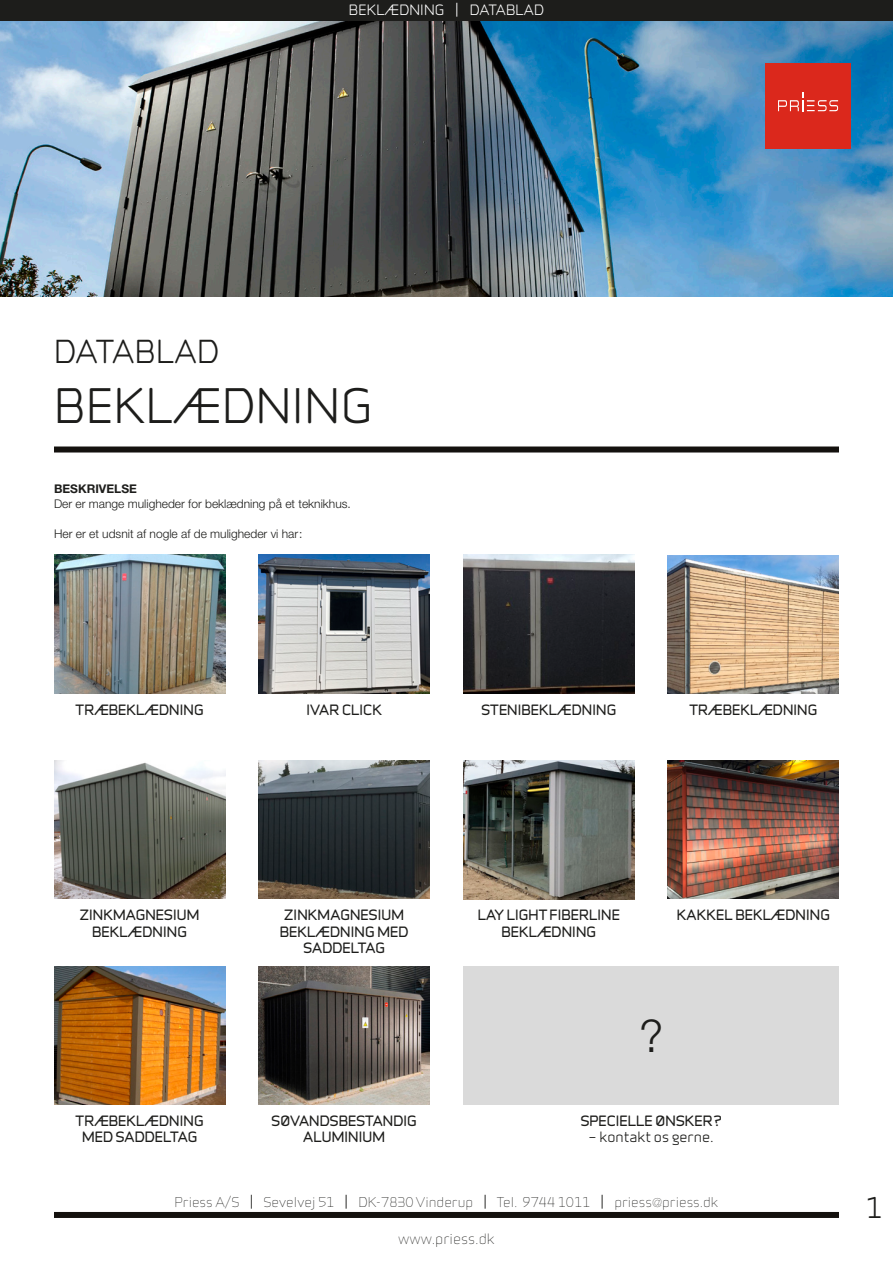
<style>
.page{position:relative;width:893px;height:1263px;background:#fff}
.page>*{position:absolute;margin:0;border:0;box-sizing:border-box;transform-origin:0 0}
.t1{font:45px "Infinity T Medium";letter-spacing:.015em;color:#1d1d1b}
.t2{font:300 45px "Helvetica Neue LT Pro";color:#1d1d1b}
.t3{font:30px "Infinity T Medium";letter-spacing:.015em;color:#1d1d1b}
.t4{font:27px "Infinity T Medium";color:#1d1d1b}
.t5{font:13.5px/16.2px "Infinity T Bold";letter-spacing:.015em;color:#1d1d1b;text-align:center}
.t6{font:13.5px "Infinity T Medium";letter-spacing:.015em;color:#fff}
.t7{font:13.5px "Infinity T Medium";color:#1d1d1b}
.t8{font:13.5px "Infinity T Light";color:#1d1d1b}
.t9{font:12.75px "Infinity T Light";color:#1d1d1b}
.t10{font:300 12px "Helvetica Neue LT Pro";color:#1d1d1b}
.t11{font:700 12px "Helvetica Neue LT Pro";color:#1d1d1b}
.s1{font-family:"Infinity T Medium";font-size:13.5px}
.s2{font-family:"Helvetica Neue LT Pro";font-weight:200}
</style>
<div class="page">
<img style="left:0;top:20px;width:893px;height:277px">
<div style="left:0;top:0;width:893px;height:20px;background:#1d1d1b"></div>
<div style="left:54px;top:446px;width:785px;height:6px;background:#14110e"></div>
<img style="left:259px;top:554px;width:171px;height:139px">
<img style="left:668px;top:555px;width:171px;height:139px">
<img style="left:463px;top:760px;width:171px;height:139px">
<img style="left:259px;top:760px;width:171px;height:139px">
<img style="left:54px;top:760px;width:171px;height:139px">
<img style="left:54px;top:554px;width:171px;height:139px">
<img style="left:463px;top:554px;width:171px;height:139px">
<img style="left:668px;top:760px;width:171px;height:139px">
<img style="left:259px;top:966px;width:171px;height:139px">
<img style="left:54px;top:966px;width:171px;height:139px">
<div style="left:463px;top:966px;width:376px;height:139px;background:#dadada"></div>
<div style="left:54px;top:1212px;width:785px;height:6px;background:#14110e"></div>
<div style="left:765px;top:64px;width:85px;height:85px;background:#db281c"></div>
<svg style="left:778px;top:92px;width:60px;height:19px"></svg>
<p class="t6" style="left:349px;top:0;width:197px">BEKLÆDNING | DATABLAD</p>
<p class="t3" style="left:54px;top:330px;width:166px">DATABLAD</p>
<p class="t1" style="left:54px;top:374px;width:320px">BEKLÆDNING</p>
<p class="t11" style="left:54px;top:481px;width:84px">BESKRIVELSE</p>
<p class="t10" style="left:54px;top:496px;width:298px">Der er mange muligheder for beklædning på et teknikhus.</p>
<p class="t10" style="left:54px;top:526px;width:250px">Her er et udsnit af nogle af de muligheder vi har:</p>
<p class="t5" style="left:76px;top:701px;width:129px">TRÆBEKLÆDNING</p>
<p class="t5" style="left:306px;top:701px;width:77px">IVAR CLICK</p>
<p class="t5" style="left:689px;top:701px;width:129px">TRÆBEKLÆDNING</p>
<p class="t5" style="left:481px;top:701px;width:136px">STENIBEKLÆDNING</p>
<p class="t5" style="left:80px;top:906px;width:121px">ZINKMAGNESIUM<br>BEKLÆDNING</p>
<p class="t5" style="left:76px;top:1112px;width:129px">TRÆBEKLÆDNING<br>MED SADDELTAG</p>
<p class="t5" style="left:280px;top:906px;width:130px">ZINKMAGNESIUM<br>BEKLÆDNING MED<br>SADDELTAG</p>
<p class="t5" style="left:272px;top:1112px;width:147px">SØVANDSBESTANDIG<br>ALUMINIUM</p>
<p class="t5" style="left:478px;top:906px;width:144px">LAY LIGHT FIBERLINE<br>BEKLÆDNING</p>
<p class="t5" style="left:677px;top:906px;width:155px">KAKKEL BEKLÆDNING</p>
<p class="t2" style="left:639px;top:1008px;width:26px">?</p>
<p class="t5" style="left:581px;top:1112px;width:142px">SPECIELLE ØNSKER?</p>
<p class="t7" style="left:589px;top:1127px;width:126px">– kontakt os gerne.</p>
<p class="t9" style="left:175px;top:1193px;width:545px">Priess A/S <span class="s1">|</span> Sevelvej 51 <span class="s1">|</span> DK-7830 Vinderup <span class="s1">|</span> Tel. 9744 1011 <span class="s1">|</span> priess<span class="s2">@</span>priess.dk</p>
<h3 class="t4" style="left:865px;top:1188px;width:19px">1</h3>
<p class="t8" style="left:398px;top:1228px;width:98px">www.priess.dk</p>
</div>
